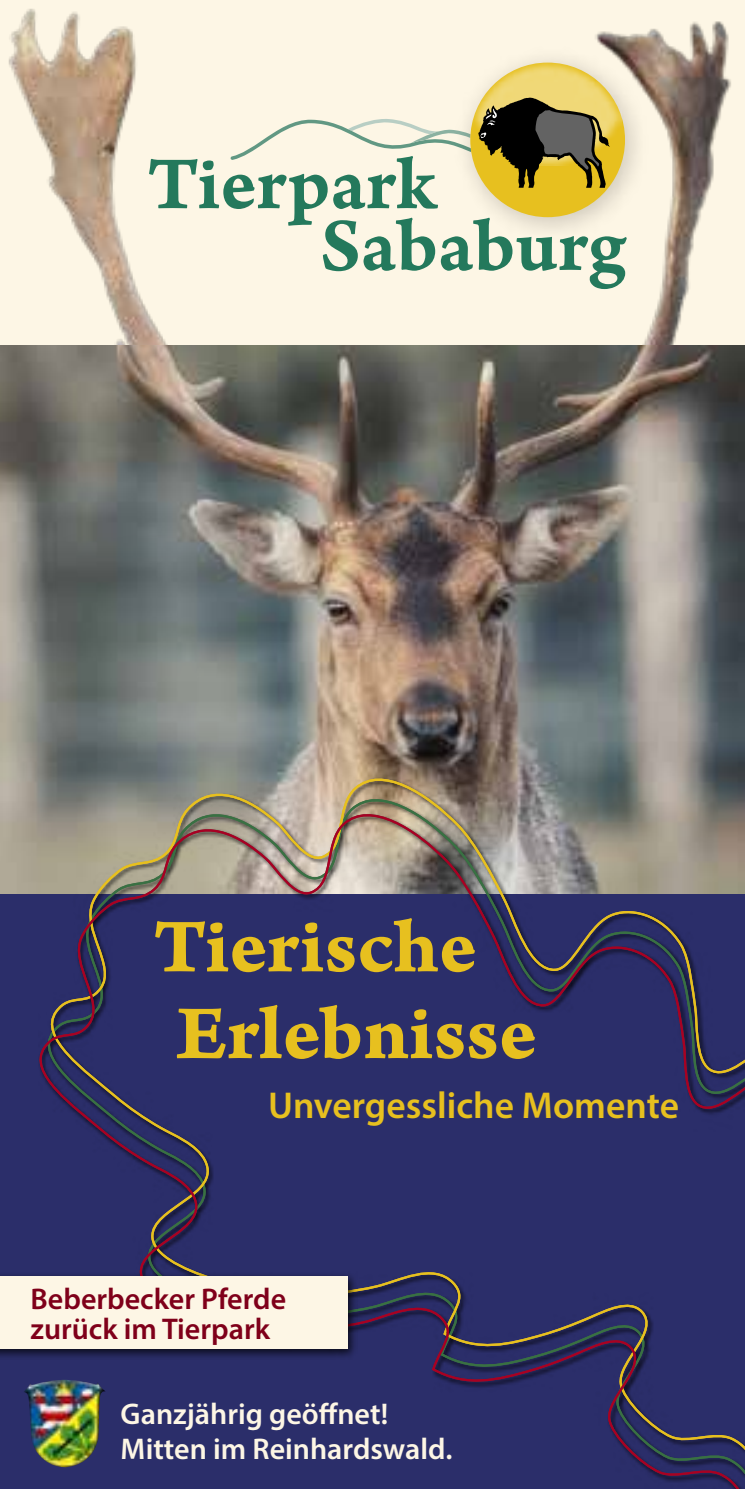
<style>
.page{position:relative;width:745px;height:1489px;background:#fff}
.page>*{position:absolute;margin:0;border:0;box-sizing:border-box;transform-origin:0 0}
.t1{font:81px "Arno Pro Bold Caption";color:#e7c01f}
.t2{font:600 37.5px "Myriad Pro";color:#e7c01f}
.t3{font:600 30px/35px "Myriad Pro";color:#fdf6e5}
.t4{font:600 30px/30px "Myriad Pro";color:#7f001a}
</style>
<div class="page">
<div style="left:0;top:893px;width:744px;height:595px;background:#2b2e6a"></div>
<img style="left:0;top:0;width:744px;height:345px">
<img style="left:0;top:345px;width:744px;height:548px">
<img style="left:24px;top:1383px;width:14px;height:71px">
<svg style="left:39px;top:778px;width:705px;height:19px;background:#878378"></svg>
<svg style="left:39px;top:797px;width:705px;height:691px"></svg>
<div style="left:0;top:1271px;width:357px;height:88px;background:#000;opacity:.75"></div>
<div style="left:0;top:1276px;width:347px;height:72px;background:#fdf6e5"></div>
<h1 class="t1" style="left:153px;top:898px;width:325px">Tierische</h1>
<h1 class="t1" style="left:176px;top:984px;width:362px">Erlebnisse</h1>
<p class="t2" style="left:268px;top:1081px;width:412px">Unvergessliche Momente</p>
<p class="t4" style="left:30px;top:1283px;width:257px">Beberbecker Pferde zurück im Tierpark</p>
<p class="t3" style="left:120px;top:1395px;width:333px">Ganzjährig geöffnet!<br>Mitten im Reinhardswald.</p>
</div>
